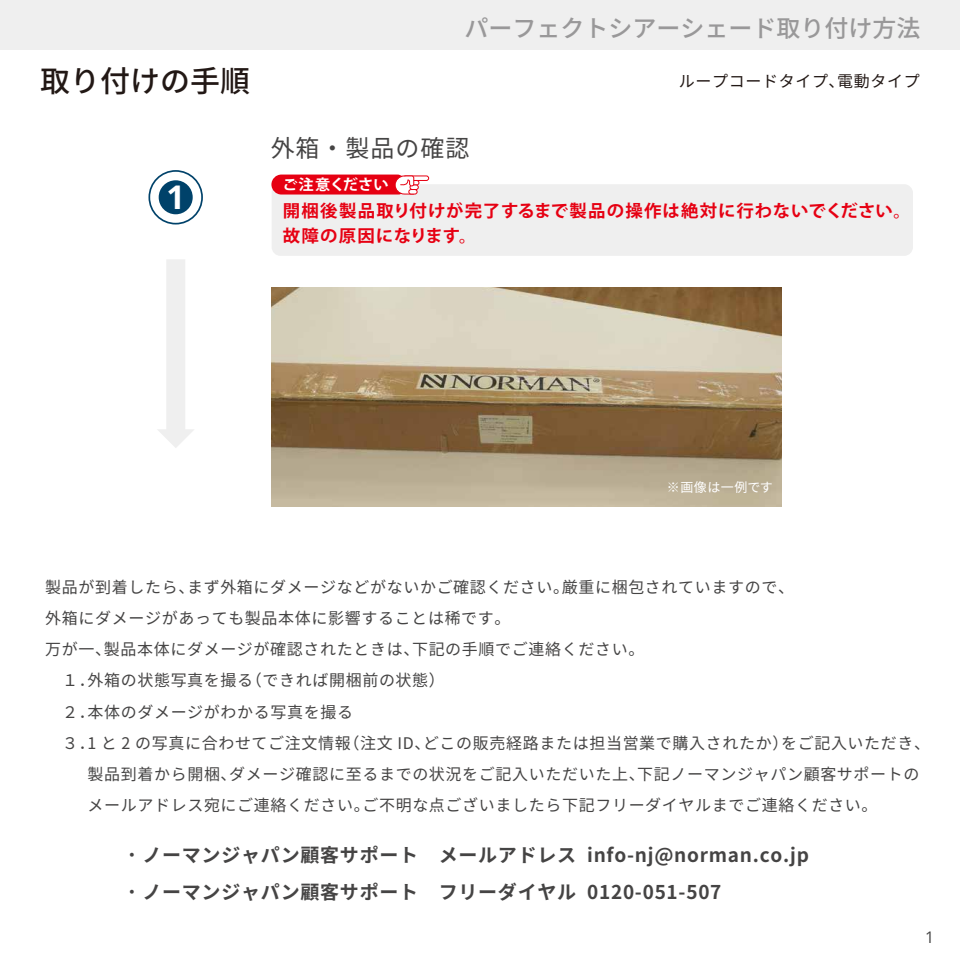
<style>
.page{position:relative;width:960px;height:960px;background:#fff}
.page>*{position:absolute;margin:0;border:0;box-sizing:border-box;transform-origin:0 0}
.t1{font:700 32.6px "Open Sans";color:#fff}
.t2{font:500 30px "Noto Sans CJ Kjp";color:#221815}
.t3{font:500 24px "Noto Sans CJ Kjp";color:#999899}
.t4{font:24px "Noto Sans CJ Kjp";letter-spacing:.04em;color:#454444}
.t5{font:700 19px/37px "Noto Sans CJ Kjp";letter-spacing:.04em;color:#454444}
.t6{font:700 17px/25.2px "Koz Go Pr 6 N";letter-spacing:.05em;color:#e60012}
.t7{font:16px "Noto Sans CJ Kjp";letter-spacing:.04em;color:#454444}
.t8{font:16px "Noto Sans CJ Kjp";letter-spacing:.04em;color:#221815}
.t9{font:16px "Open Sans";color:#444}
.t10{font:700 14.9px "Koz Go Pr 6 N";color:#fff}
.t11{font:13px "Noto Sans CJ Kjp";letter-spacing:.04em;color:#fff}
</style>
<div class="page">
<svg style="left:158px;top:259px;width:36px;height:189px"></svg>
<img style="left:272px;top:288px;width:510px;height:218px">
<div style="left:0;top:0;width:960px;height:50px;background:#efefef"></div>
<svg style="left:148px;top:170px;width:55px;height:55px"></svg>
<div style="left:150px;top:172px;width:51px;height:51px;background:#fff;border-radius:50%"></div>
<div style="left:159px;top:180px;width:34px;height:34px;background:#00426a;border-radius:50%"></div>
<div style="left:272px;top:184px;width:641px;height:72px;background:#efefef;border-radius:9px"></div>
<svg style="left:271px;top:175px;width:159px;height:20px;background:#e9303f"></svg>
<h2 class="t2" style="left:40px;top:64px;width:212px">取り付けの手順</h2>
<h1 class="t1" style="left:166px;top:174px;width:20px">1</h1>
<h3 class="t3" style="left:464px;top:15px;width:457px">パーフェクトシアーシェード取り付け方法</h3>
<p class="t8" style="left:679px;top:72px;width:242px">ループコードタイプ、電動タイプ</p>
<h3 class="t4" style="left:271px;top:135px;width:200px">外箱・製品の確認</h3>
<p class="t10" style="left:282px;top:176px;width:108px">ご注意ください</p>
<p class="t6" style="left:283px;top:198px;width:630px">開梱後製品取り付けが完了するまで製品の操作は絶対に行わないでください。故障の原因になります。</p>
<p class="t11" style="left:667px;top:480px;width:107px">※画像は一例です</p>
<p class="t7" style="left:45px;top:578px;width:750px">製品が到着したら、まず外箱にダメージなどがないかご確認ください。厳重に梱包されていますので、</p>
<p class="t7" style="left:45px;top:609px;width:467px">外箱にダメージがあっても製品本体に影響することは稀です。</p>
<p class="t7" style="left:45px;top:640px;width:601px">万が一、製品本体にダメージが確認されたときは、下記の手順でご連絡ください。</p>
<p class="t7" style="left:62px;top:672px;width:384px">１．外箱の状態写真を撮る（できれば開梱前の状態）</p>
<p class="t7" style="left:62px;top:703px;width:292px">２．本体のダメージがわかる写真を撮る</p>
<p class="t7" style="left:62px;top:734px;width:870px">３．1 と 2 の写真に合わせてご注文情報（注文 ID、どこの販売経路または担当営業で購入されたか）をご記入いただき、</p>
<p class="t7" style="left:88px;top:765px;width:834px">製品到着から開梱、ダメージ確認に至るまでの状況をご記入いただいた上、下記ノーマンジャパン顧客サポートの</p>
<p class="t7" style="left:88px;top:796px;width:792px">メールアドレス宛にご連絡ください。ご不明な点ございましたら下記フリーダイヤルまでご連絡ください。</p>
<p class="t5" style="left:123px;top:836px;width:708px">˙ノーマンジャパン顧客サポート　メールアドレス info-nj@norman.co.jp　˙ノーマンジャパン顧客サポート　フリーダイヤル 0120-051-507</p>
<p class="t9" style="left:925px;top:926px;width:11px">1</p>
</div>
